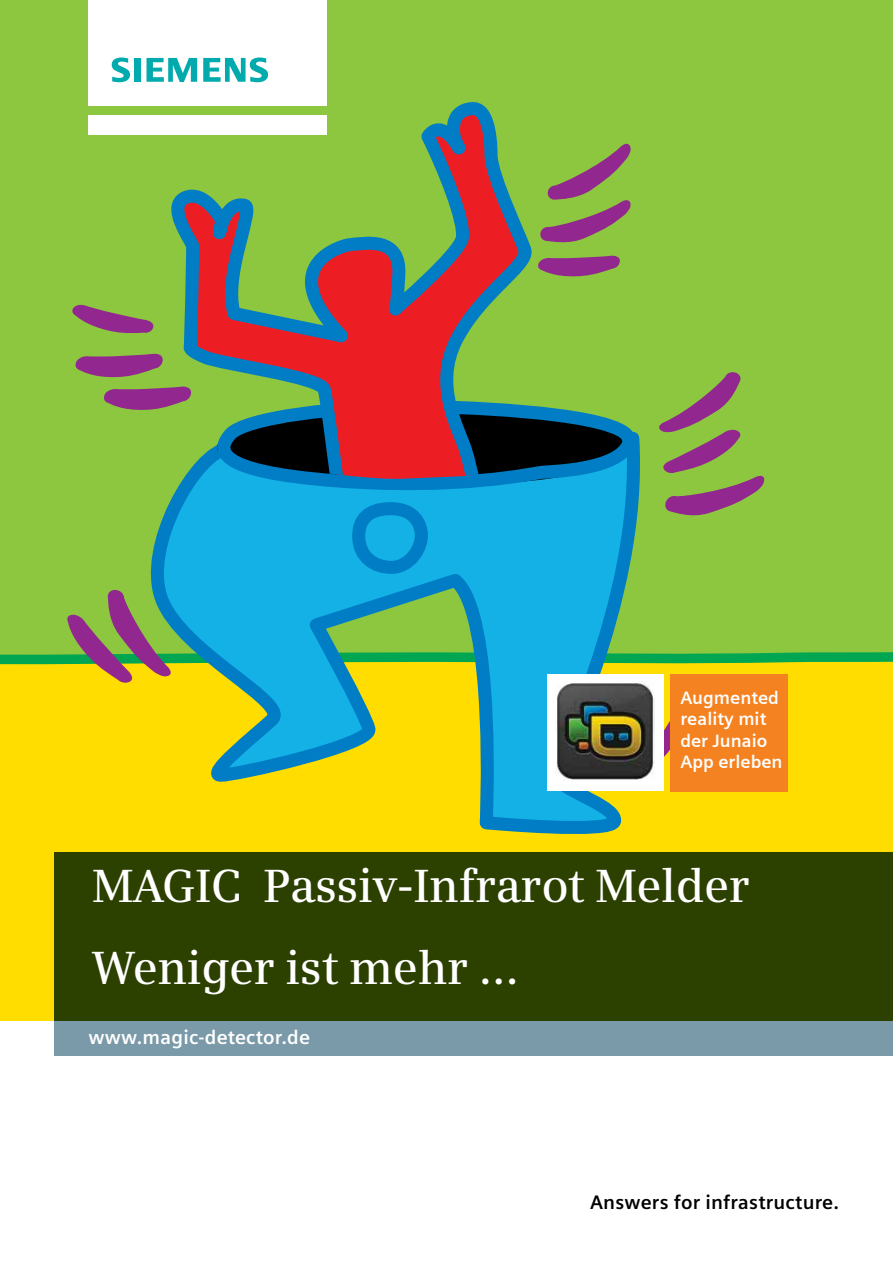
<style>
.page{position:relative;width:893px;height:1263px;background:#fff}
.page>*{position:absolute;margin:0;border:0;box-sizing:border-box;transform-origin:0 0}
.t1{font:600 46.5px/82.9px "Siemens Serif OT";letter-spacing:-.01em;color:#fff}
.t2{font:700 19.5px "Siemens Sans OT";letter-spacing:.01em;color:#000}
.t3{font:700 19.5px "Siemens Sans OT";letter-spacing:.01em;color:#fff}
.t4{font:700 18px/21.6px "Siemens Sans";color:#fff}
</style>
<div class="page">
<div style="left:0;top:0;width:893px;height:660px;background:#8dc63f"></div>
<div style="left:0;top:658px;width:893px;height:362px;background:#fd0"></div>
<svg style="left:150px;top:489px;width:477px;height:345px"></svg>
<svg style="left:177px;top:480px;width:35px;height:9px"></svg>
<svg style="left:212px;top:407px;width:428px;height:174px;background:#139fcf"></svg>
<svg style="left:165px;top:93px;width:378px;height:387px"></svg>
<svg style="left:0;top:590px;width:893px;height:178px"></svg>
<svg style="left:659px;top:372px;width:105px;height:144px"></svg>
<svg style="left:103px;top:386px;width:88px;height:25px"></svg>
<svg style="left:75px;top:353px;width:88px;height:25px"></svg>
<svg style="left:72px;top:304px;width:82px;height:29px"></svg>
<svg style="left:540px;top:143px;width:91px;height:102px"></svg>
<svg style="left:537px;top:255px;width:83px;height:22px"></svg>
<div style="left:88px;top:115px;width:238px;height:19px;background:#fff"></div>
<div style="left:88px;top:0;width:238px;height:106px;background:#fff"></div>
<svg style="left:112px;top:58px;width:18px;height:24px"></svg>
<div style="left:134px;top:58px;width:6px;height:24px;background:#00aaad"></div>
<svg style="left:147px;top:58px;width:50px;height:24px"></svg>
<svg style="left:203px;top:58px;width:65px;height:24px"></svg>
<div style="left:54px;top:1020px;width:839px;height:35px;background:#7b9aa9"></div>
<div style="left:670px;top:674px;width:118px;height:117px;background:#f58220"></div>
<div style="left:54px;top:852px;width:839px;height:168px;background:#2c4000"></div>
<div style="left:547px;top:674px;width:116px;height:117px;background:#fff"></div>
<img style="left:555px;top:682px;width:100px;height:99px">
<p class="t4" style="left:680px;top:687px;width:104px">Augmented reality mit der Junaio<br>App erleben</p>
<p class="t1" style="left:92px;top:844px;width:659px">MAGIC Passiv-Infrarot Melder<br>Weniger ist mehr …</p>
<p class="t3" style="left:88px;top:1026px;width:223px">www.magic-detector.de</p>
<p class="t2" style="left:590px;top:1191px;width:251px">Answers for infrastructure.</p>
</div>
